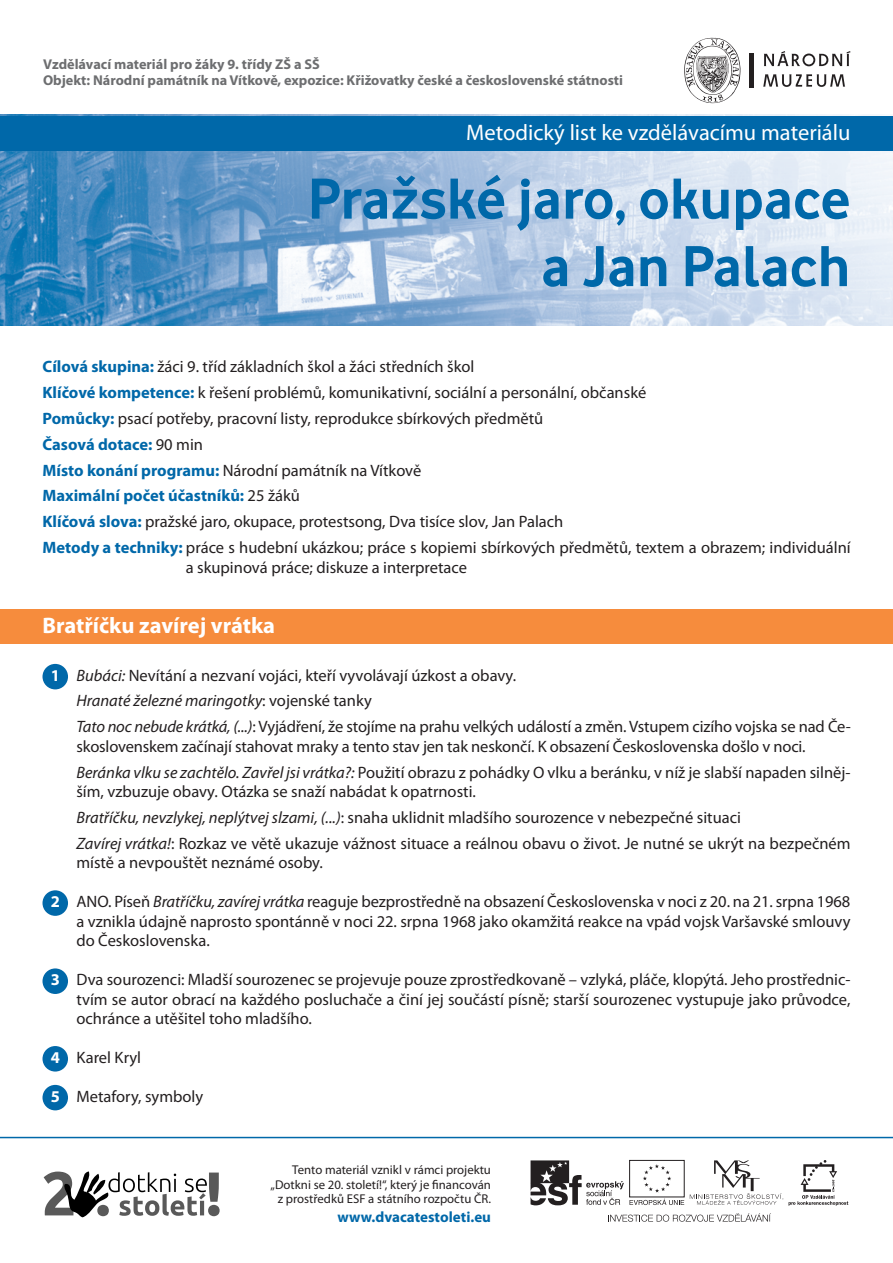
<style>
.page{position:relative;width:893px;height:1263px;background:#fff}
.page>*{position:absolute;margin:0;border:0;box-sizing:border-box;transform-origin:0 0}
.t1{font:700 60px/67.5px "Vodafone Rg";color:#0068a9;text-align:right}
.t2{font:22.5px "Myriad Pro";color:#fff}
.t3{font:700 22.5px "Myriad Pro";color:#fff}
.t4{font:16.5px/26px "Myriad Pro";color:#231f20}
.t5{font:700 15px "Myriad Pro";color:#0068a9}
.t6{font:700 14.25px/16.5px "Myriad Pro";color:#6d6e70}
.t7{font:12.75px/14.2px "Myriad Pro";color:#231f20;text-align:right}
.s1{font-weight:700;color:#0068a9}
.s2{font-weight:700;color:#fff}
.s3{font-style:italic}
</style>
<div class="page">
<div style="left:43px;top:890px;width:25px;height:26px;background:#0068a9;border-radius:50%"></div>
<div style="left:43px;top:968px;width:25px;height:26px;background:#0068a9;border-radius:50%"></div>
<div style="left:43px;top:1046px;width:25px;height:25px;background:#0068a9;border-radius:50%"></div>
<div style="left:43px;top:1085px;width:25px;height:25px;background:#0068a9;border-radius:50%"></div>
<div style="left:43px;top:664px;width:25px;height:25px;background:#0068a9;border-radius:50%"></div>
<img style="left:0;top:115px;width:893px;height:210px">
<div style="left:0;top:117px;width:893px;height:34px;background:#0068a9"></div>
<div style="left:0;top:609px;width:893px;height:34px;background:#f68c3d"></div>
<svg style="left:764px;top:51px;width:86px;height:15px"></svg>
<svg style="left:763px;top:74px;width:82px;height:13px"></svg>
<hr style="left:750px;top:53px;width:4px;height:34px;background:#231f20">
<svg style="left:684px;top:38px;width:56px;height:65px"></svg>
<svg style="left:44px;top:1171px;width:176px;height:46px"></svg>
<svg style="left:690px;top:1160px;width:158px;height:46px"></svg>
<svg style="left:608px;top:1213px;width:163px;height:9px"></svg>
<svg style="left:531px;top:1160px;width:153px;height:45px"></svg>
<hr style="left:0;top:1137px;width:893px;height:1px;background:#0068a9">
<p class="t6" style="left:43px;top:56px;width:582px">Vzdělávací materiál pro žáky 9. třídy ZŠ a SŠ<br>Objekt: Národní památník na Vítkově, expozice: Křižovatky české a československé státnosti</p>
<h2 class="t2" style="left:466px;top:124px;width:386px">Metodický list ke vzdělávacímu materiálu</h2>
<h1 class="t1" style="left:308px;top:164px;width:544px">Pražské jaro, okupace a Jan Palach</h1>
<p class="t4" style="left:43px;top:355px;width:810px"><span class="s1">Cílová skupina:</span> žáci 9. tříd základních škol a žáci středních škol<br><span class="s1">Klíčové kompetence:</span> k řešení problémů, komunikativní, sociální a personální, občanské<br><span class="s1">Pomůcky:</span> psací potřeby, pracovní listy, reprodukce sbírkových předmětů<br><span class="s1">Časová dotace:</span> 90 min<br><span class="s1">Místo konání programu:</span> Národní památník na Vítkově<br><span class="s1">Maximální počet účastníků:</span> 25 žáků<br><span class="s1">Klíčová slova:</span> pražské jaro, okupace, protestsong, Dva tisíce slov, Jan Palach<br><span class="s1">Metody a techniky:</span> práce s hudební ukázkou; práce s kopiemi sbírkových předmětů, textem a obrazem; individuální</p>
<p class="t4" style="left:186px;top:556px;width:283px">a skupinová práce; diskuze a interpretace</p>
<h2 class="t3" style="left:43px;top:617px;width:234px">Bratříčku zavírej vrátka</h2>
<p class="t4" style="left:77px;top:663px;width:776px;text-indent:-26px"><span class="s2">1</span> <span class="s3">Bubáci:</span> Nevítání a nezvaní vojáci, kteří vyvolávají úzkost a obavy.<br><span class="s3">Hranaté železné maringotky</span>: vojenské tanky<br><span class="s3">Tato noc nebude krátká, (...)</span>: Vyjádření, že stojíme na prahu velkých událostí a změn. Vstupem cizího vojska se nad Če-</p>
<p class="t4" style="left:76px;top:735px;width:776px">skoslovenskem začínají stahovat mraky a tento stav jen tak neskončí. K obsazení Československa došlo v noci.<br><span class="s3">Beránka vlku se zachtělo. Zavřel jsi vrátka?:</span> Použití obrazu z pohádky O vlku a beránku, v níž je slabší napaden silněj-</p>
<p class="t4" style="left:76px;top:780px;width:776px">ším, vzbuzuje obavy. Otázka se snaží nabádat k opatrnosti.<br><span class="s3">Bratříčku, nevzlykej, neplýtvej slzami, (...)</span>: snaha uklidnit mladšího sourozence v nebezpečné situaci<br><span class="s3">Zavírej vrátka!</span>: Rozkaz ve větě ukazuje vážnost situace a reálnou obavu o život. Je nutné se ukrýt na bezpečném</p>
<p class="t4" style="left:76px;top:851px;width:248px">místě a nevpouštět neznámé osoby.</p>
<p class="t4" style="left:76px;top:893px;width:775px;line-height:19.5px;text-align:justify;text-indent:-26px"><span class="s2">2</span> ANO. Píseň <span class="s3">Bratříčku, zavírej vrátka</span> reaguje bezprostředně na obsazení Československa v noci z 20. na 21. srpna 1968 a vznikla údajně naprosto spontánně v noci 22. srpna 1968 jako okamžitá reakce na vpád vojsk Varšavské smlouvy do Československa.</p>
<p class="t4" style="left:76px;top:971px;width:776px;line-height:19.5px;text-align:justify;text-indent:-26px"><span class="s2">3</span> Dva sourozenci: Mladší sourozenec se projevuje pouze zprostředkovaně – vzlyká, pláče, klopýtá. Jeho prostřednic&shy;tvím se autor obrací na každého posluchače a činí jej součástí písně; starší sourozenec vystupuje jako průvodce, ochránce a utěšitel toho mladšího.</p>
<p class="t4" style="left:51px;top:1046px;width:92px"><span class="s2">4</span> Karel Kryl</p>
<p class="t4" style="left:51px;top:1085px;width:154px"><span class="s2">5</span> Metafory, symboly</p>
<p class="t7" style="left:270px;top:1164px;width:222px">Tento materiál vznikl v rámci projektu „Dotkni se 20. století!“, který je financován z prostředků ESF a státního rozpočtu ČR.</p>
<p class="t5" style="left:338px;top:1211px;width:155px">www.dvacatestoleti.eu</p>
</div>
